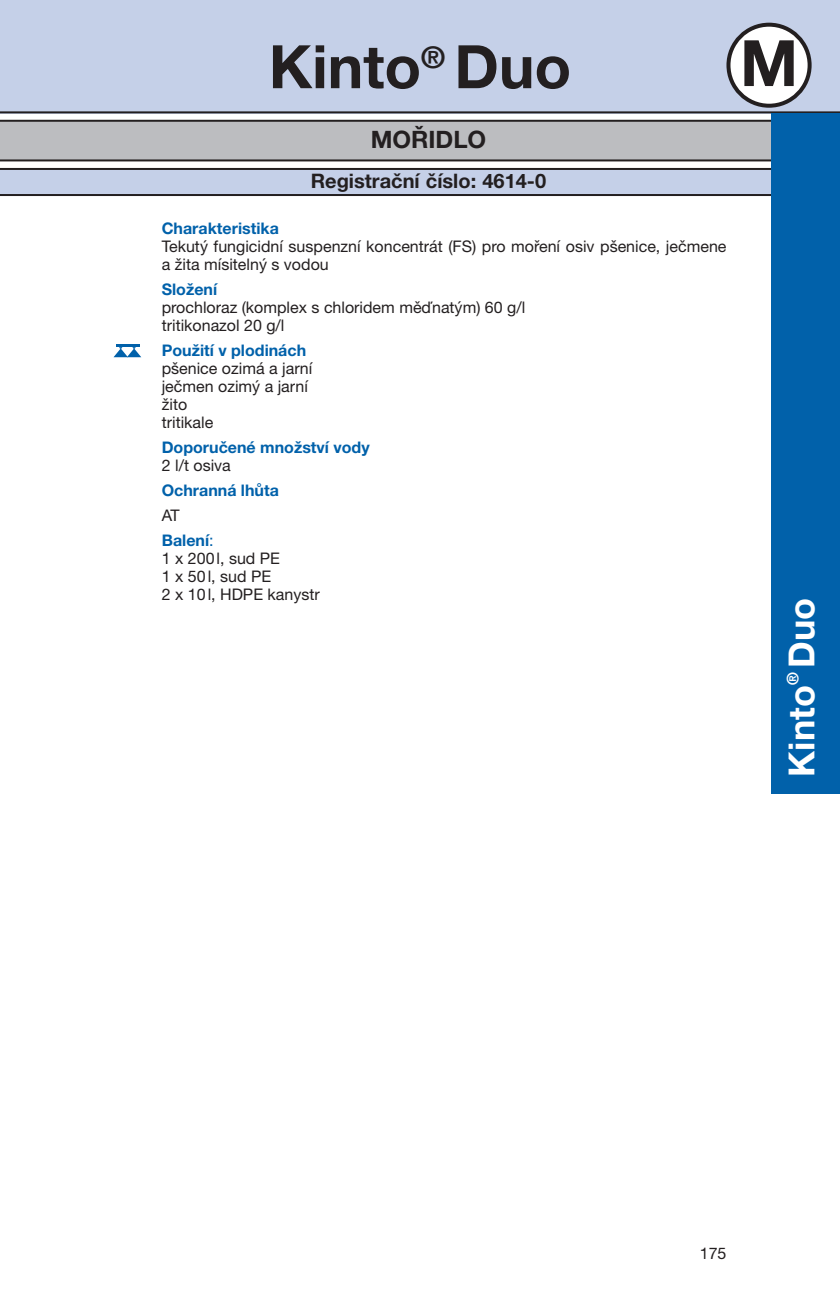
<style>
.page{position:relative;width:840px;height:1304px;background:#fff}
.page>*{position:absolute;margin:0;border:0;box-sizing:border-box;transform-origin:0 0}
.t1{font:700 64px "Helvetica Neue LT Pro";color:#231f20}
.t2{font:700 60px "Helvetica Neue LT Pro";color:#231f20}
.t3{font:700 36px "Helvetica Neue LT Pro";color:#fff}
.t4{font:700 24px "Helvetica Neue LT Pro";color:#231f20}
.t5{font:700 20px "Helvetica Neue LT Pro";color:#231f20}
.t6{font:16px/18px "Helvetica Neue LT Pro";color:#231f20}
.t7{font:700 16px/25px "Helvetica Neue LT Pro";color:#0161aa}
.t8{font:700 16px "Helvetica Neue LT Pro";color:#fff}
.s1{font-weight:400;color:#231f20}
.s2{font-weight:400}
</style>
<div class="page">
<div style="left:0;top:121px;width:839px;height:39px;background:#bcbdc0"></div>
<hr style="left:0;top:120px;width:839px;height:2px;background:#231f20">
<hr style="left:0;top:159px;width:839px;height:2px;background:#231f20">
<div style="left:0;top:169px;width:839px;height:26px;background:#c5d0e8"></div>
<hr style="left:0;top:194px;width:839px;height:2px;background:#231f20">
<hr style="left:0;top:168px;width:839px;height:2px;background:#231f20">
<div style="left:0;top:0;width:839px;height:113px;background:#c5d0e8"></div>
<hr style="left:0;top:111px;width:839px;height:2px;background:#231f20">
<div style="left:728px;top:25px;width:81px;height:81px;background:#fff;border-radius:50%"></div>
<div style="left:726px;top:23px;width:85px;height:85px;border:4px solid #231f20;border-radius:50%"></div>
<div style="left:771px;top:113px;width:68px;height:681px;background:#0161aa"></div>
<hr style="left:116px;top:344px;width:23px;height:3px;background:#0161aa">
<svg style="left:113px;top:347px;width:28px;height:10px"></svg>
<h2 class="t2" style="left:269px;top:29px;width:304px">Kinto<sup>®</sup> Duo</h2>
<h1 class="t1" style="left:739px;top:23px;width:60px">M</h1>
<h3 class="t4" style="left:370px;top:124px;width:18px">mořidlo</h3>
<p class="t5" style="left:310px;top:168px;width:237px">Registrační číslo: 4614-0</p>
<p class="t7" style="left:162px;top:215px;width:119px">Charakteristika</p>
<p class="t6" style="left:162px;top:237px;width:566px">Tekutý fungicidní suspenzní koncentrát (FS) pro moření osiv pšenice, ječmene a žita mísitelný s vodou</p>
<p class="t7" style="left:162px;top:276px;width:57px">Složení</p>
<p class="t6" style="left:162px;top:298px;width:365px">prochloraz (komplex s chloridem měďnatým) 60 g/l tritikonazol 20 g/l</p>
<p class="t7" style="left:162px;top:337px;width:146px">Použití v plodinách</p>
<p class="t6" style="left:162px;top:359px;width:152px">pšenice ozimá a jarní ječmen ozimý a jarní žito<br>tritikale</p>
<p class="t7" style="left:162px;top:434px;width:209px">Doporučené množství vody</p>
<p class="t6" style="left:162px;top:456px;width:71px">2 l/t osiva</p>
<p class="t7" style="left:162px;top:477px;width:119px">Ochranná lhůta</p>
<p class="t7" style="left:162px;top:502px;width:53px"><span class="s1">AT<br></span>Balení<span class="s2">:</span></p>
<p class="t6" style="left:162px;top:549px;width:159px">1 x 200l, sud PE<br>1 x 50l, sud PE<br>2 x 10l, HDPE kanystr</p>
<h3 class="t3" style="left:778px;top:668px;width:72px;rotate:-90deg">Duo</h3>
<p class="t8" style="left:782px;top:685px;width:14px;rotate:-90deg">®</p>
<h3 class="t3" style="left:778px;top:777px;width:93px;rotate:-90deg">Kinto</h3>
<p class="t6" style="left:699px;top:1244px;width:28px">175</p>
</div>
